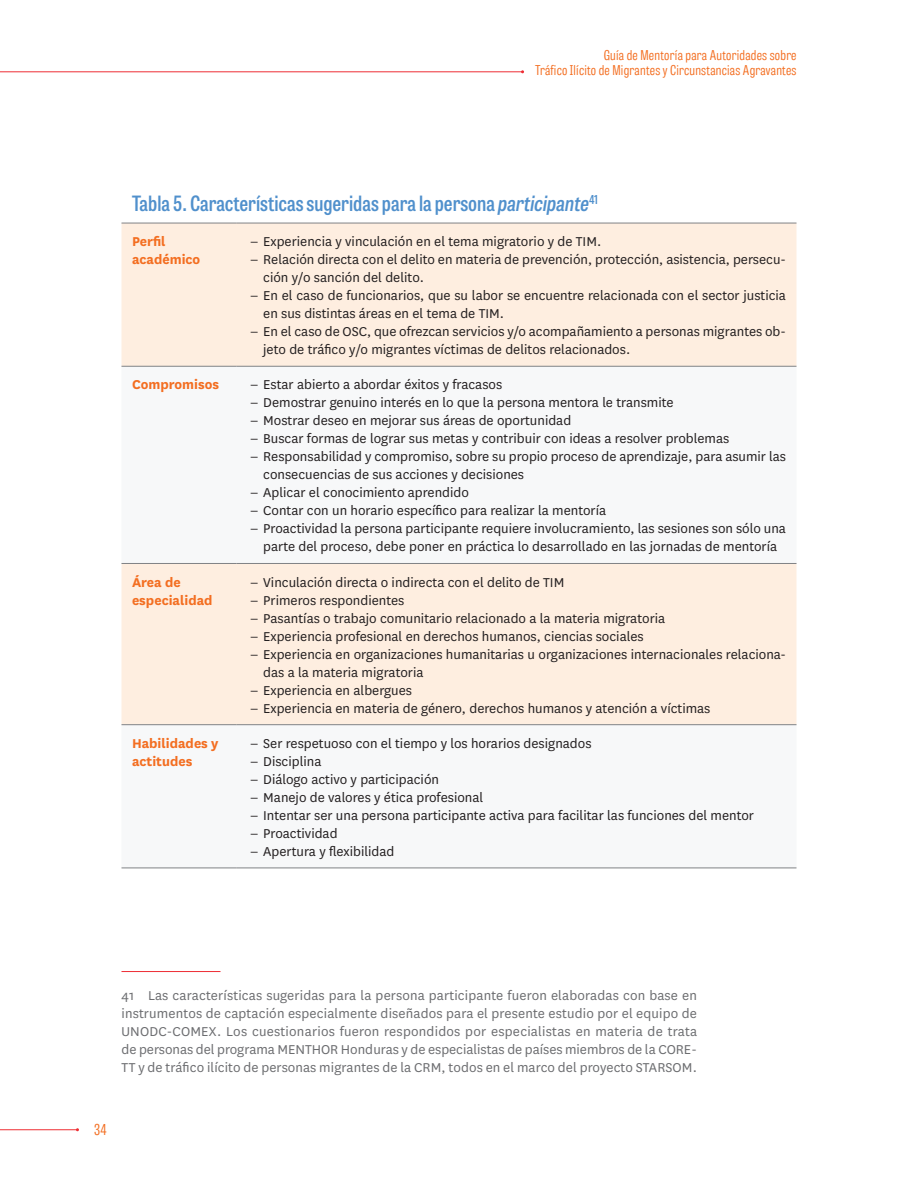
<style>
.page{position:relative;width:918px;height:1188px;background:#fff}
.page>*{position:absolute;margin:0;border:0;box-sizing:border-box;transform-origin:0 0}
.Tabla_Titulo{font:600 21px "Tablet Gothic Condensed";color:#5090cc}
.t1{font:15px/18px "National";color:#231f20}
.Nota_pie{font:15px/18px "National";letter-spacing:.005em;color:#6c6d70;text-align:justify}
.Tabla_texto_izquierd{font:700 15px/18px "National";color:#f36e21}
.t2{font:15px "Tablet Gothic Comp Lt";color:#f36e21;scale:1.09 1}
.t3{font:13.5px/15px "Tablet Gothic Comp Lt";letter-spacing:.02em;color:#f36e21;text-align:right;scale:1.09 1}
.s1{font-style:italic}
</style>
<div class="page">
<hr style="left:0;top:1129px;width:77px;height:1px;background:#ee2e33">
<hr style="left:0;top:71px;width:523px;height:1px;background:#ee2d34">
<div style="left:122px;top:224px;width:674px;height:142px;background:#feeee0"></div>
<svg style="left:122px;top:562px;width:674px;height:306px;fill:#feeee0"></svg>
<hr style="left:122px;top:223px;width:114px;height:1px;background:#808285">
<hr style="left:236px;top:223px;width:560px;height:1px;background:#808285">
<hr style="left:122px;top:366px;width:114px;height:1px;background:#808285">
<hr style="left:236px;top:366px;width:560px;height:1px;background:#808285">
<hr style="left:122px;top:563px;width:114px;height:1px;background:#808285">
<hr style="left:236px;top:563px;width:560px;height:1px;background:#808285">
<hr style="left:122px;top:724px;width:114px;height:1px;background:#808285">
<hr style="left:236px;top:724px;width:560px;height:1px;background:#808285">
<hr style="left:122px;top:868px;width:114px;height:1px;background:#808285">
<hr style="left:236px;top:868px;width:560px;height:1px;background:#808285">
<hr style="left:122px;top:971px;width:98px;height:1px;background:#ee2d34">
<p class="t3" style="left:535px;top:48px;width:241px">Guía de Mentoría para Autoridades sobre<br>Tráfico Ilícito de Migrantes y Circunstancias Agravantes</p>
<p class="Tabla_Titulo" style="left:132px;top:189px;width:468px">Tabla 5. Características sugeridas para la persona <span class="s1">participante</span><sup>41</sup></p>
<p class="Tabla_texto_izquierd" style="left:132px;top:232px;width:70px">Perfil académico</p>
<p class="t1" style="left:250px;top:232px;width:353px">‒ Experiencia y vinculación en el tema migratorio y de TIM.</p>
<p class="t1" style="left:263px;top:250px;width:524px;text-indent:-14px">‒ Relación directa con el delito en materia de prevención, protección, asistencia, persecu&shy;ción y/o sanción del delito.</p>
<p class="t1" style="left:263px;top:286px;width:524px;text-indent:-14px">‒ En el caso de funcionarios, que su labor se encuentre relacionada con el sector justicia en sus distintas áreas en el tema de TIM.</p>
<p class="t1" style="left:263px;top:322px;width:524px;text-indent:-14px">‒ En el caso de OSC, que ofrezcan servicios y/o acompañamiento a personas migrantes ob&shy;jeto de tráfico y/o migrantes víctimas de delitos relacionados.</p>
<p class="Tabla_texto_izquierd" style="left:132px;top:375px;width:89px">Compromisos</p>
<p class="t1" style="left:250px;top:375px;width:254px">‒ Estar abierto a abordar éxitos y fracasos</p>
<p class="t1" style="left:250px;top:393px;width:425px">‒ Demostrar genuino interés en lo que la persona mentora le transmite</p>
<p class="t1" style="left:250px;top:411px;width:323px">‒ Mostrar deseo en mejorar sus áreas de oportunidad</p>
<p class="t1" style="left:250px;top:429px;width:481px">‒ Buscar formas de lograr sus metas y contribuir con ideas a resolver problemas</p>
<p class="t1" style="left:263px;top:447px;width:524px;text-indent:-14px">‒ Responsabilidad y compromiso, sobre su propio proceso de aprendizaje, para asumir las consecuencias de sus acciones y decisiones</p>
<p class="t1" style="left:250px;top:483px;width:221px">‒ Aplicar el conocimiento aprendido</p>
<p class="t1" style="left:250px;top:501px;width:358px">‒ Contar con un horario específico para realizar la mentoría</p>
<p class="t1" style="left:250px;top:519px;width:538px;text-align:center">‒ Proactividad la persona participante requiere involucramiento, las sesiones son sólo una parte del proceso, debe poner en práctica lo desarrollado en las jornadas de mentoría</p>
<p class="Tabla_texto_izquierd" style="left:132px;top:572px;width:82px">Área de especialidad</p>
<p class="t1" style="left:250px;top:572px;width:316px">‒ Vinculación directa o indirecta con el delito de TIM</p>
<p class="t1" style="left:250px;top:590px;width:156px">‒ Primeros respondientes</p>
<p class="t1" style="left:250px;top:608px;width:417px">‒ Pasantías o trabajo comunitario relacionado a la materia migratoria</p>
<p class="t1" style="left:250px;top:626px;width:395px">‒ Experiencia profesional en derechos humanos, ciencias sociales</p>
<p class="t1" style="left:263px;top:644px;width:524px;text-indent:-14px">‒ Experiencia en organizaciones humanitarias u organizaciones internacionales relaciona&shy;das a la materia migratoria</p>
<p class="t1" style="left:250px;top:680px;width:164px">‒ Experiencia en albergues</p>
<p class="t1" style="left:250px;top:698px;width:462px">‒ Experiencia en materia de género, derechos humanos y atención a víctimas</p>
<p class="Tabla_texto_izquierd" style="left:132px;top:733px;width:88px">Habilidades y actitudes</p>
<p class="t1" style="left:250px;top:734px;width:343px">‒ Ser respetuoso con el tiempo y los horarios designados</p>
<p class="t1" style="left:250px;top:752px;width:73px">‒ Disciplina</p>
<p class="t1" style="left:250px;top:770px;width:191px">‒ Diálogo activo y participación</p>
<p class="t1" style="left:250px;top:788px;width:235px">‒ Manejo de valores y ética profesional</p>
<p class="t1" style="left:250px;top:806px;width:506px">‒ Intentar ser una persona participante activa para facilitar las funciones del mentor</p>
<p class="t1" style="left:250px;top:824px;width:89px">‒ Proactividad</p>
<p class="t1" style="left:250px;top:842px;width:146px">‒ Apertura y flexibilidad</p>
<p class="Nota_pie" style="left:122px;top:986px;width:577px">41 Las características sugeridas para la persona participante fueron elaboradas con base en instrumentos de captación especialmente diseñados para el presente estudio por el equipo de UNODC-COMEX. Los cuestionarios fueron respondidos por especialistas en materia de trata de personas del programa MENTHOR Honduras y de especialistas de países miembros de la CORE-TT y de tráfico ilícito de personas migrantes de la CRM, todos en el marco del proyecto STARSOM.</p>
<p class="t2" style="left:94px;top:1120px;width:13px">34</p>
</div>
